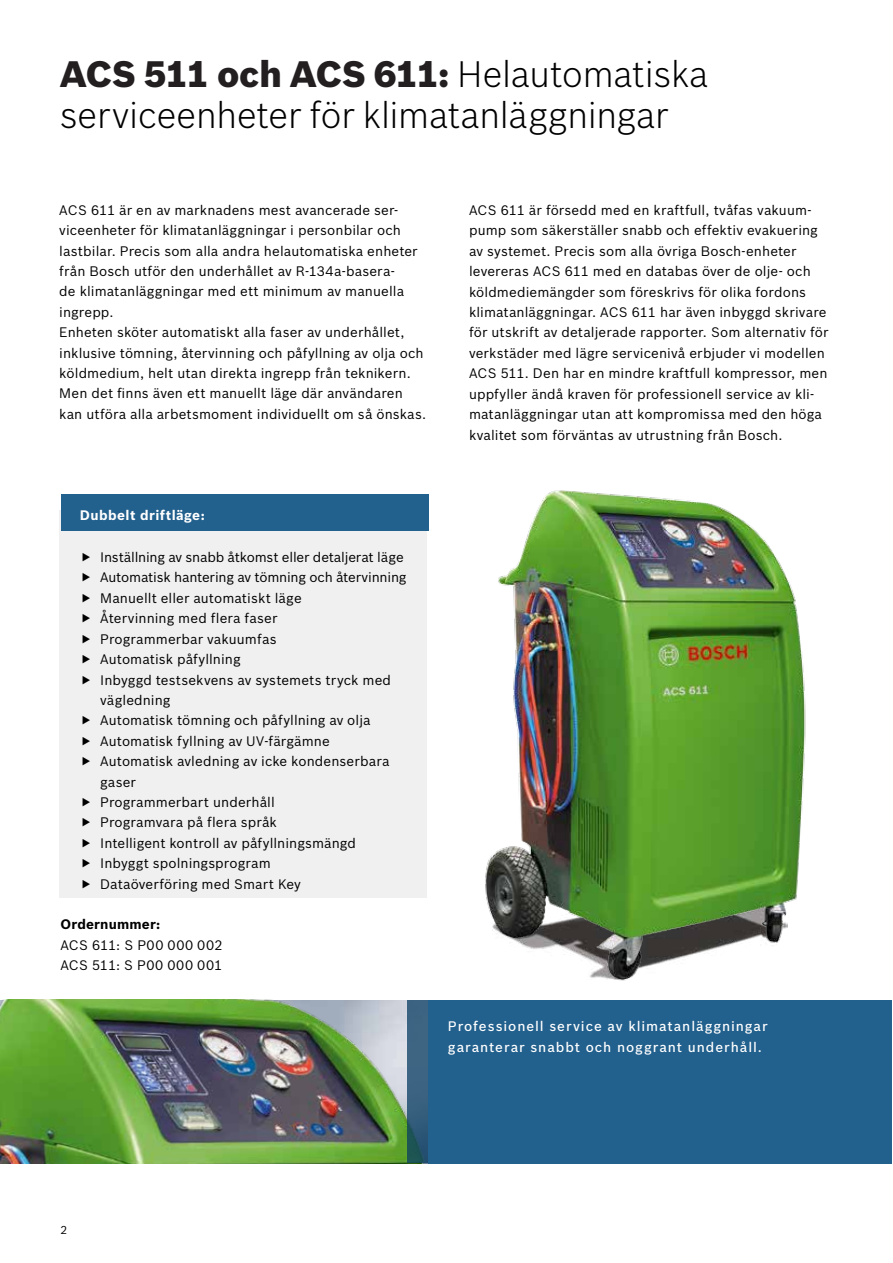
<style>
.page{position:relative;width:893px;height:1263px;background:#fff}
.page>*{position:absolute;margin:0;border:0;box-sizing:border-box;transform-origin:0 0}
.t1{font:300 36px/40.8px "Bosch Sans";color:#000}
.t2{font:13.5px/20.4px "Bosch Sans";letter-spacing:.01em;color:#000}
.t3{font:500 13.5px/20.4px "Bosch Sans";letter-spacing:.07em;color:#fff}
.t4{font:13.5px/20.4px "Bosch Sans";letter-spacing:.03em;color:#000}
.t5{font:700 13.5px "Bosch Sans";letter-spacing:.03em;color:#fff}
.t6{font:700 13.5px "Bosch Sans";letter-spacing:.015em;color:#000}
.t7{font:11.25px "Bosch Sans";color:#000}
.s1{font-weight:900;color:#231f20}
</style>
<div class="page">
<div style="left:428px;top:1000px;width:464px;height:163px;background:#22608d"></div>
<div style="left:59px;top:511px;width:368px;height:387px;background:#f0f0f0"></div>
<div style="left:61px;top:495px;width:367px;height:36px;background:#22608d"></div>
<img style="left:426px;top:490px;width:380px;height:491px">
<img style="left:0;top:1000px;width:407px;height:163px">
<svg style="left:407px;top:1000px;width:21px;height:163px;background:#355f7a"></svg>
<h1 class="t1" style="left:60px;top:53px;width:650px"><span class="s1">ACS 511 och ACS 611:</span> Helautomatiska serviceenheter för klimatanläggningar</h1>
<p class="t2" style="left:59px;top:199px;width:368px">ACS 611 är en av marknadens mest avancerade ser&shy;viceenheter för klimatanläggningar i personbilar och lastbilar. Precis som alla andra helautomatiska enheter från Bosch utför den underhållet av R-134a-basera-<br>de klimatanläggningar med ett minimum av manuella ingrepp.<br>Enheten sköter automatiskt alla faser av underhållet, inklusive tömning, återvinning och påfyllning av olja och köldmedium, helt utan direkta ingrepp från teknikern.<br>Men det finns även ett manuellt läge där användaren kan utföra alla arbetsmoment individuellt om så önskas.</p>
<p class="t2" style="left:469px;top:200px;width:361px">ACS 611 är försedd med en kraftfull, tvåfas vakuum&shy;pump som säkerställer snabb och effektiv evakuering av systemet. Precis som alla övriga Bosch-enheter levereras ACS 611 med en databas över de olje- och köldmediemängder som föreskrivs för olika fordons klimatanläggningar. ACS 611 har även inbyggd skrivare för utskrift av detaljerade rapporter. Som alternativ för verkstäder med lägre servicenivå erbjuder vi modellen ACS 511. Den har en mindre kraftfull kompressor, men uppfyller ändå kraven för professionell service av kli&shy;matanläggningar utan att kompromissa med den höga kvalitet som förväntas av utrustning från Bosch.</p>
<p class="t5" style="left:80px;top:506px;width:127px">Dubbelt driftläge:</p>
<p class="t2" style="left:100px;top:547px;width:308px">Inställning av snabb åtkomst eller detaljerat läge<br>Automatisk hantering av tömning och återvinning<br>Manuellt eller automatiskt läge<br>Återvinning med flera faser<br>Programmerbar vakuumfas<br>Automatisk påfyllning<br>Inbyggd testsekvens av systemets tryck med vägledning<br>Automatisk tömning och påfyllning av olja<br>Automatisk fyllning av UV-färgämne<br>Automatisk avledning av icke kondenserbara gaser<br>Programmerbart underhåll<br>Programvara på flera språk<br>Intelligent kontroll av påfyllningsmängd<br>Inbyggt spolningsprogram<br>Dataöverföring med Smart Key</p>
<p class="t6" style="left:60px;top:916px;width:101px">Ordernummer:</p>
<p class="t4" style="left:60px;top:934px;width:164px">ACS 611: S P00 000 002<br>ACS 511: S P00 000 001</p>
<p class="t7" style="left:60px;top:1223px;width:8px">2</p>
<p class="t3" style="left:448px;top:1016px;width:321px">Professionell service av klimatanläggningar garanterar snabbt och noggrant underhåll.</p>
</div>
